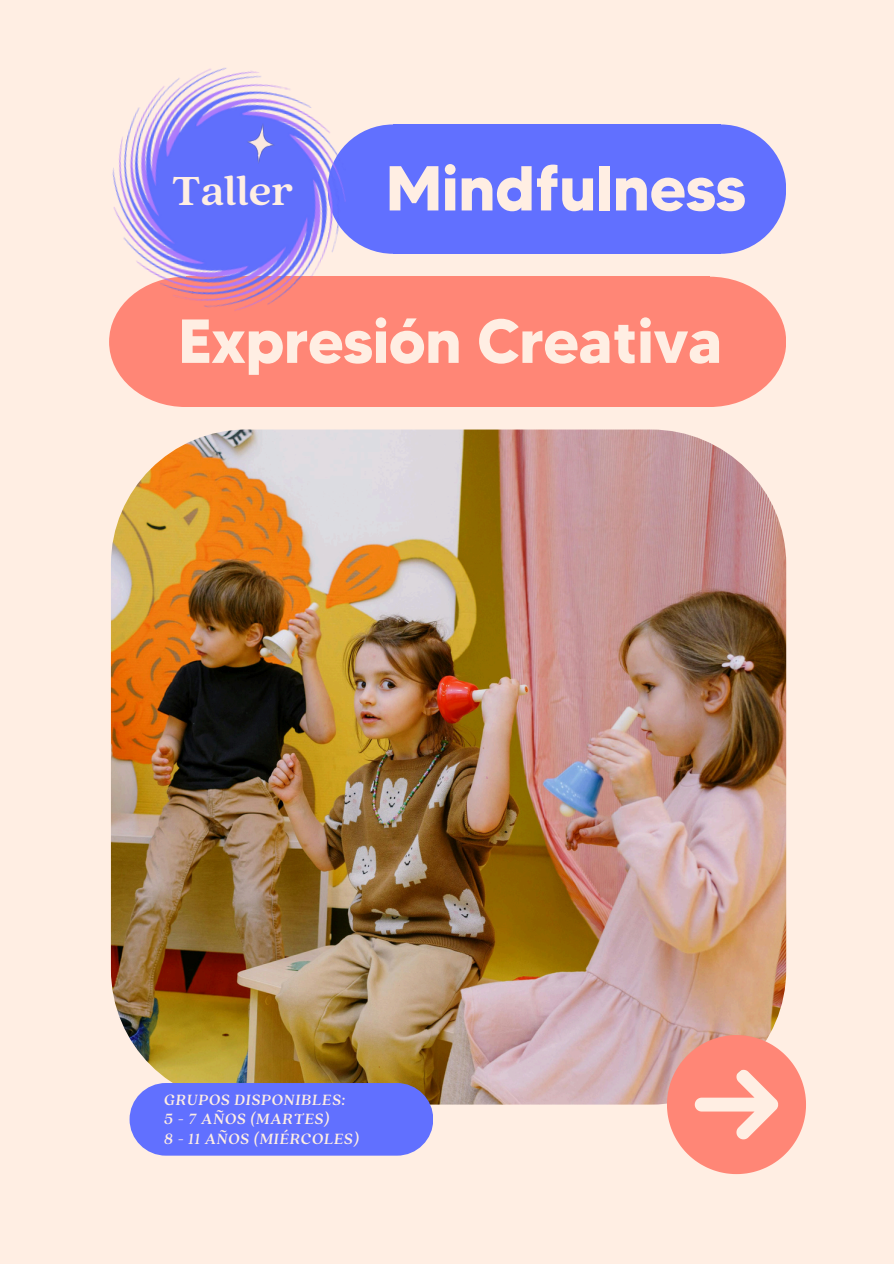
<style>
.page{position:relative;width:894px;height:1264px;background:#fff}
.page>*{position:absolute;margin:0;border:0;box-sizing:border-box;transform-origin:0 0}
.t1{font:700 63.3px "MADETOMMY";letter-spacing:-.01em;color:#ffeee3}
.t2{font:700 61.95px "MADETOMMY";letter-spacing:-.01em;color:#ffeee3}
.t3{font:700 45.15px "Quincy CF";color:#ffeee3}
.t4{font:italic 500 16.5px "Quincy CF";letter-spacing:.05em;color:#ffeee3}
</style>
<div class="page">
<div style="left:0;top:0;width:893px;height:1263px;background:#ffeee3"></div>
<div style="left:327px;top:124px;width:131px;height:130px;background:#6170ff;border-radius:50%"></div>
<div style="left:655px;top:124px;width:131px;height:130px;background:#6170ff;border-radius:50%"></div>
<div style="left:393px;top:124px;width:327px;height:130px;background:#6170ff"></div>
<div style="left:109px;top:277px;width:153px;height:130px;background:#ff8676;border-radius:50%"></div>
<div style="left:632px;top:277px;width:153px;height:130px;background:#ff8676;border-radius:50%"></div>
<div style="left:186px;top:277px;width:523px;height:130px;background:#ff8676"></div>
<img style="left:111px;top:429px;width:674px;height:675px;border-radius:135px">
<img style="left:110px;top:68px;width:257px;height:262px">
<img style="left:219px;top:105px;width:76px;height:76px">
<svg style="left:666px;top:1035px;width:139px;height:139px"></svg>
<div style="left:129px;top:1082px;width:304px;height:73px;background:#6170ff;border-radius:36px"></div>
<h1 class="t3" style="left:172px;top:161px;width:123px">Taller</h1>
<p class="t1" style="left:386px;top:149px;width:361px">Mindfulness</p>
<p class="t2" style="left:178px;top:302px;width:545px">Expresión Creativa</p>
<p class="t4" style="left:164px;top:1089px;width:182px">GRUPOS DISPONIBLES:</p>
<p class="t4" style="left:164px;top:1108px;width:167px">5 - 7 AÑOS (MARTES)</p>
<p class="t4" style="left:164px;top:1127px;width:196px">8 - 11 AÑOS (MIÉRCOLES)</p>
</div>
